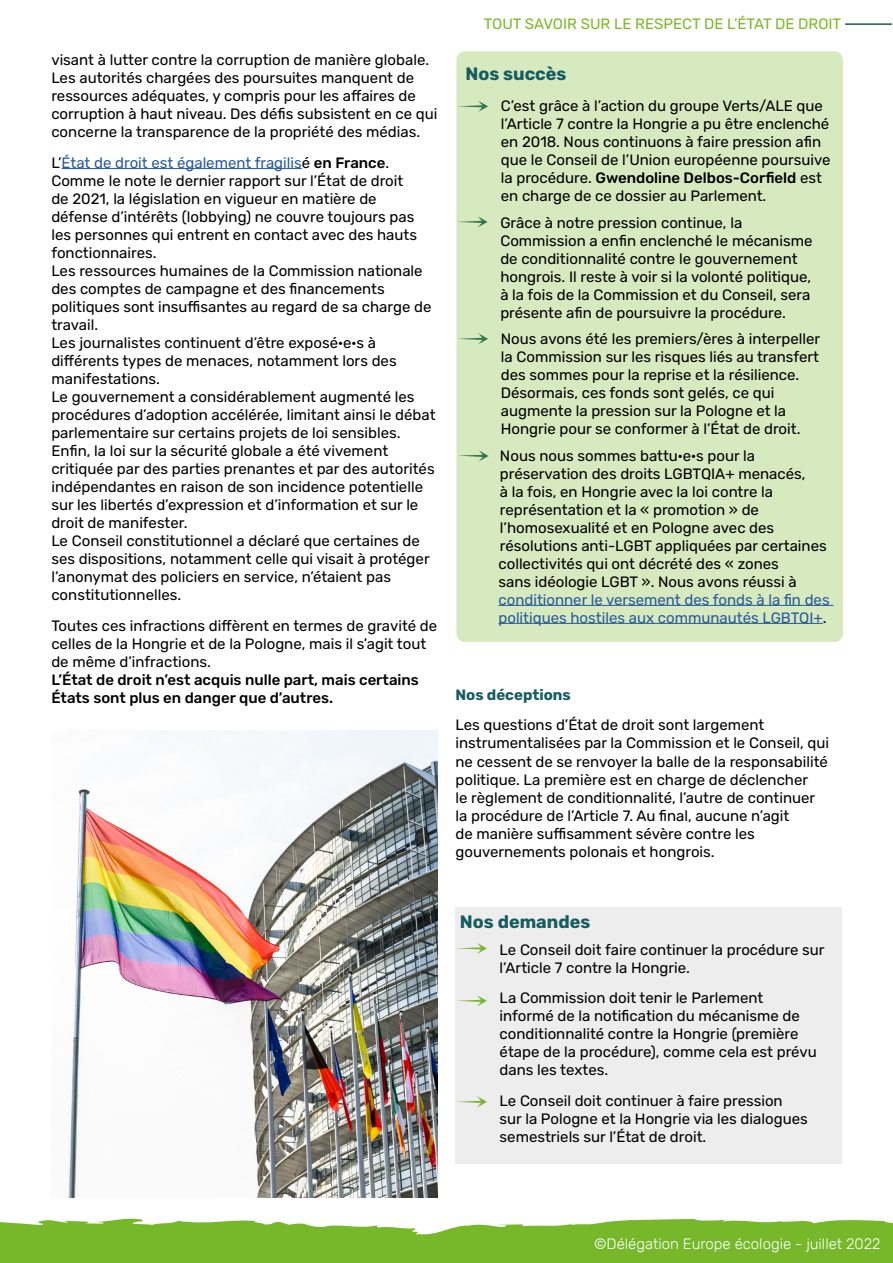
<style>
.page{position:relative;width:893px;height:1263px;background:#fff}
.page>*{position:absolute;margin:0;border:0;box-sizing:border-box;transform-origin:0 0}
.t1{font:700 18px "Rubik";color:#175c60}
.t2{font:15px/18px "Rubik";color:#000}
.t3{font:15px/18px "Rubik";color:#275b9b}
.t4{font:500 15px/18px "Rubik";color:#000}
.t5{font:300 15px "Rubik";color:#fff}
.t6{font:15px "Rubik";color:#7db928}
.t7{font:700 15px "Rubik";color:#175c60}
.s1{color:#275b9b}
.s2{font-weight:500}
.s3{color:#000}
</style>
<div class="page">
<div style="left:456px;top:51px;width:387px;height:591px;background:#d6e9bf;border-radius:9px"></div>
<hr style="left:498px;top:605px;width:335px;height:1px;background:#275b9b">
<hr style="left:498px;top:623px;width:325px;height:1px;background:#275b9b">
<div style="left:456px;top:907px;width:386px;height:256px;background:#ededed"></div>
<svg style="left:456px;top:943px;width:31px;height:11px"></svg>
<svg style="left:456px;top:995px;width:31px;height:11px"></svg>
<svg style="left:456px;top:1096px;width:31px;height:11px"></svg>
<svg style="left:0;top:1218px;width:893px;height:45px;background:#85c042"></svg>
<hr style="left:62px;top:168px;width:240px;height:1px;background:#275b9b">
<img style="left:68px;top:731px;width:369px;height:467px">
<hr style="left:845px;top:23px;width:47px;height:2px;background:#175c60">
<p class="t2" style="left:51px;top:51px;width:388px">visant à lutter contre la corruption de manière globale.<br>Les autorités chargées des poursuites manquent de ressources adéquates, y compris pour les affaires de corruption à haut niveau. Des défis subsistent en ce qui concerne la transparence de la propriété des médias.</p>
<p class="t2" style="left:51px;top:154px;width:386px">L’<span class="s1">État de droit est également fragilis</span>é <span class="s2">en France</span>.<br>Comme le note le dernier rapport sur l’État de droit<br>de 2021, la législation en vigueur en matière de défense d’intérêts (lobbying) ne couvre toujours pas les personnes qui entrent en contact avec des hauts fonctionnaires.<br>Les ressources humaines de la Commission nationale des comptes de campagne et des financements politiques sont insuffisantes au regard de sa charge de travail.<br>Les journalistes continuent d’être exposé·e·s à différents types de menaces, notamment lors des manifestations.<br>Le gouvernement a considérablement augmenté les procédures d’adoption accélérée, limitant ainsi le débat parlementaire sur certains projets de loi sensibles.<br>Enfin, la loi sur la sécurité globale a été vivement critiquée par des parties prenantes et par des autorités indépendantes en raison de son incidence potentielle sur les libertés d’expression et d’information et sur le droit de manifester.<br>Le Conseil constitutionnel a déclaré que certaines de ses dispositions, notamment celle qui visait à protéger l’anonymat des policiers en service, n’étaient pas constitutionnelles.</p>
<p class="t2" style="left:51px;top:617px;width:387px">Toutes ces infractions diffèrent en termes de gravité de celles de la Hongrie et de la Pologne, mais il s’agit tout de même d’infractions.</p>
<p class="t4" style="left:51px;top:671px;width:369px">L’État de droit n’est acquis nulle part, mais certains<br>États sont plus en danger que d’autres.</p>
<p class="t6" style="left:484px;top:15px;width:359px">TOUT SAVOIR SUR LE RESPECT DE L’ÉTAT DE DROIT</p>
<p class="t1" style="left:465px;top:64px;width:103px">Nos succès</p>
<p class="t2" style="left:501px;top:97px;width:331px">C’est grâce à l’action du groupe Verts/ALE que l’Article 7 contre la Hongrie a pu être enclenché en 2018. Nous continuons à faire pression afin que le Conseil de l’Union européenne poursuive la procédure. <span class="s2">Gwendoline Delbos-Corfield</span> est en charge de ce dossier au Parlement.</p>
<p class="t2" style="left:500px;top:214px;width:314px">Grâce à notre pression continue, la Commission a enfin enclenché le mécanisme de conditionnalité contre le gouvernement hongrois. Il reste à voir si la volonté politique, à la fois de la Commission et du Conseil, sera présente afin de poursuivre la procédure.</p>
<p class="t2" style="left:501px;top:330px;width:321px">Nous avons été les premiers/ères à interpeller la Commission sur les risques liés au transfert des sommes pour la reprise et la résilience.<br>Désormais, ces fonds sont gelés, ce qui augmente la pression sur la Pologne et la Hongrie pour se conformer à l’État de droit.</p>
<p class="t2" style="left:498px;top:447px;width:330px">Nous nous sommes battu·e·s pour la préservation des droits LGBTQIA+ menacés,<br>à la fois, en Hongrie avec la loi contre la représentation et la « promotion » de l’homosexualité et en Pologne avec des résolutions anti-LGBT appliquées par certaines collectivités qui ont décrété des « zones<br>sans idéologie LGBT ». Nous avons réussi à</p>
<p class="t3" style="left:498px;top:591px;width:333px">conditionner le versement des fonds à la fin des politiques hostiles aux communautés LGBTQI+<span class="s3">.</span></p>
<p class="t7" style="left:455px;top:686px;width:117px">Nos déceptions</p>
<p class="t2" style="left:455px;top:717px;width:375px">Les questions d’État de droit sont largement instrumentalisées par la Commission et le Conseil, qui ne cessent de se renvoyer la balle de la responsabilité politique. La première est en charge de déclencher<br>le règlement de conditionnalité, l’autre de continuer la procédure de l’Article 7. Au final, aucune n’agit<br>de manière suffisamment sévère contre les gouvernements polonais et hongrois.</p>
<p class="t1" style="left:460px;top:911px;width:132px">Nos demandes</p>
<p class="t2" style="left:500px;top:941px;width:326px">Le Conseil doit faire continuer la procédure sur l’Article 7 contre la Hongrie.</p>
<p class="t2" style="left:500px;top:989px;width:319px">La Commission doit tenir le Parlement informé de la notification du mécanisme de conditionnalité contre la Hongrie (première étape de la procédure), comme cela est prévu dans les textes.</p>
<p class="t2" style="left:500px;top:1092px;width:310px">Le Conseil doit continuer à faire pression sur la Pologne et la Hongrie via les dialogues semestriels sur l’État de droit.</p>
<p class="t5" style="left:594px;top:1236px;width:288px">©Délégation Europe écologie - juillet 2022</p>
</div>
